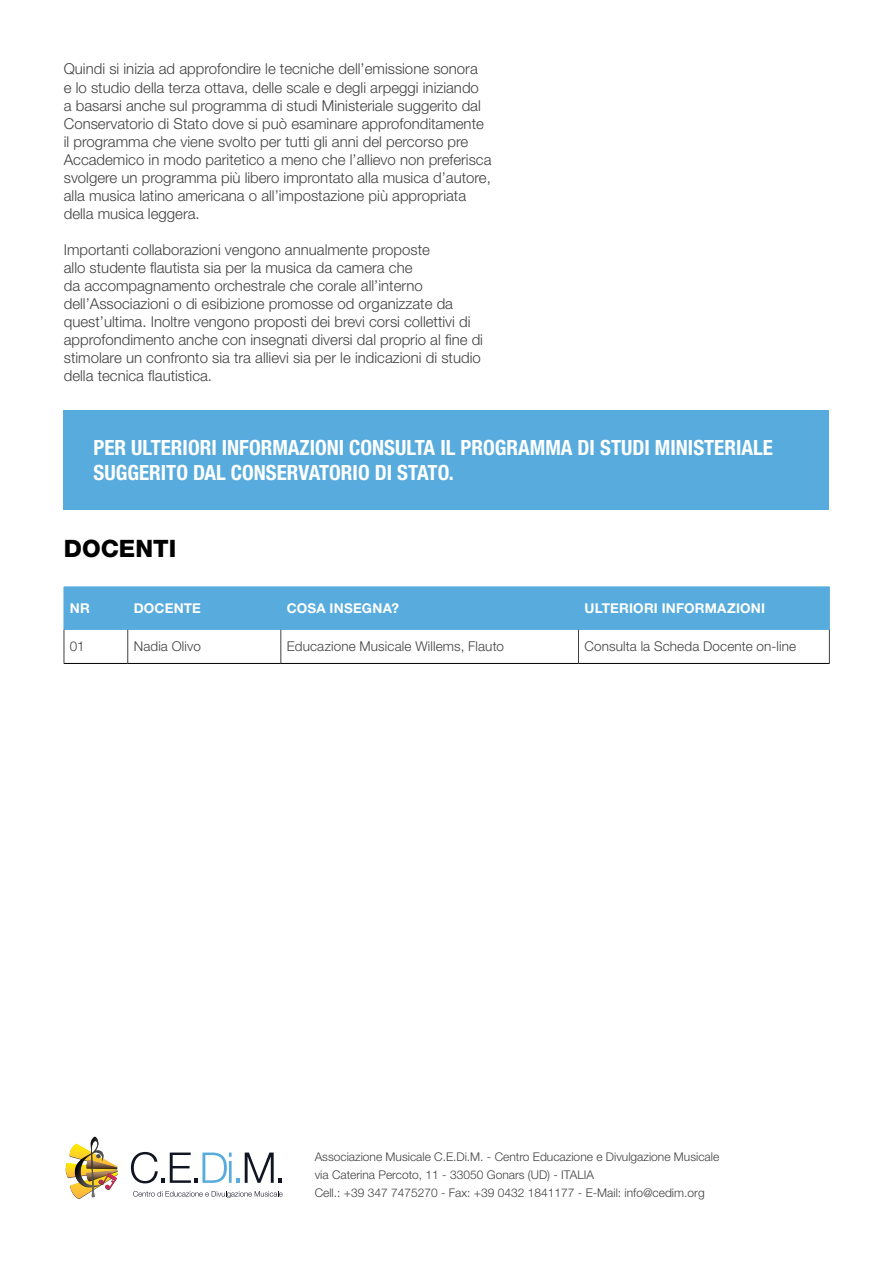
<style>
.page{position:relative;width:893px;height:1263px;background:#fff}
.page>*{position:absolute;margin:0;border:0;box-sizing:border-box;transform-origin:0 0}
.t1{font:800 24px "Helvetica Neue LT Std";color:#000}
.t2{font:700 condensed 21px/25.2px "Helvetica Neue LT Std";color:#fff}
.t3{font:300 15px/18px "Helvetica Neue LT Std";color:#414042}
.t4{font:300 13.5px "Helvetica Neue LT Std";letter-spacing:.01em;color:#414042}
.t5{font:700 13.5px "Helvetica Neue LT Std";letter-spacing:.015em;color:#fff}
.t6{font:300 12px/18px "Helvetica Neue LT Std";color:#414042}
</style>
<div class="page">
<img style="left:65px;top:1137px;width:53px;height:62px">
<svg style="left:131px;top:1152px;width:151px;height:31px"></svg>
<svg style="left:133px;top:1191px;width:150px;height:7px"></svg>
<div style="left:65px;top:588px;width:764px;height:41px;background:#58acdd"></div>
<hr style="left:64px;top:663px;width:64px;height:1px;background:#000">
<hr style="left:128px;top:663px;width:153px;height:1px;background:#000">
<hr style="left:281px;top:663px;width:297px;height:1px;background:#000">
<hr style="left:578px;top:663px;width:252px;height:1px;background:#000">
<hr style="left:64px;top:587px;width:64px;height:1px;background:#58acdd">
<hr style="left:64px;top:587px;width:1px;height:42px;background:#58acdd">
<hr style="left:128px;top:587px;width:153px;height:1px;background:#58acdd">
<hr style="left:127px;top:587px;width:1px;height:42px;background:#58acdd">
<hr style="left:281px;top:587px;width:297px;height:1px;background:#58acdd">
<hr style="left:281px;top:587px;width:1px;height:42px;background:#58acdd">
<hr style="left:578px;top:587px;width:252px;height:1px;background:#58acdd">
<hr style="left:578px;top:587px;width:1px;height:42px;background:#58acdd">
<hr style="left:829px;top:587px;width:1px;height:42px;background:#58acdd">
<hr style="left:64px;top:629px;width:64px;height:1px;background:#58acdd">
<hr style="left:128px;top:629px;width:153px;height:1px;background:#58acdd">
<hr style="left:281px;top:629px;width:297px;height:1px;background:#58acdd">
<hr style="left:578px;top:629px;width:252px;height:1px;background:#58acdd">
<hr style="left:64px;top:630px;width:1px;height:33px;background:#414042">
<hr style="left:127px;top:630px;width:1px;height:33px;background:#414042">
<hr style="left:281px;top:630px;width:1px;height:33px;background:#414042">
<hr style="left:578px;top:630px;width:1px;height:33px;background:#414042">
<hr style="left:829px;top:630px;width:1px;height:33px;background:#414042">
<div style="left:64px;top:410px;width:765px;height:100px;background:#58acdd"></div>
<p class="t3" style="left:64px;top:60px;width:429px">Quindi si inizia ad approfondire le tecniche dell’emissione sonora<br>e lo studio della terza ottava, delle scale e degli arpeggi iniziando<br>a basarsi anche sul programma di studi Ministeriale suggerito dal Conservatorio di Stato dove si può esaminare approfonditamente il programma che viene svolto per tutti gli anni del percorso pre Accademico in modo paritetico a meno che l’allievo non preferisca svolgere un programma più libero improntato alla musica d’autore, alla musica latino americana o all’impostazione più appropriata della musica leggera.</p>
<p class="t3" style="left:64px;top:240px;width:421px">Importanti collaborazioni vengono annualmente proposte<br>allo studente flautista sia per la musica da camera che<br>da accompagnamento orchestrale che corale all’interno dell’Associazioni o di esibizione promosse od organizzate da quest’ultima. Inoltre vengono proposti dei brevi corsi collettivi di approfondimento anche con insegnati diversi dal proprio al fine di stimolare un confronto sia tra allievi sia per le indicazioni di studio della tecnica flautistica.</p>
<h2 class="t2" style="left:94px;top:435px;width:681px">PER ULTERIORI INFORMAZIONI CONSULTA IL PROGRAMMA DI STUDI MINISTERIALE<br>SUGGERITO DAL CONSERVATORIO DI STATO.</h2>
<h1 class="t1" style="left:64px;top:534px;width:114px">DOCENTI</h1>
<p class="t5" style="left:70px;top:600px;width:21px">NR</p>
<p class="t5" style="left:134px;top:600px;width:69px">DOCENTE</p>
<p class="t5" style="left:287px;top:600px;width:114px">COSA INSEGNA?</p>
<p class="t5" style="left:584px;top:600px;width:182px">ULTERIORI INFORMAZIONI</p>
<p class="t4" style="left:70px;top:638px;width:16px">01</p>
<p class="t4" style="left:134px;top:638px;width:69px">Nadia Olivo</p>
<p class="t4" style="left:287px;top:638px;width:219px">Educazione Musicale Willems, Flauto</p>
<p class="t4" style="left:584px;top:638px;width:213px">Consulta la Scheda Docente on-line</p>
<p class="t6" style="left:315px;top:1147px;width:406px">Associazione Musicale C.E.Di.M. - Centro Educazione e Divulgazione Musicale via Caterina Percoto, 11 - 33050 Gonars (UD) - ITALIA<br>Cell.: +39 347 7475270 - Fax: +39 0432 1841177 - E-Mail: info@cedim.org</p>
</div>
